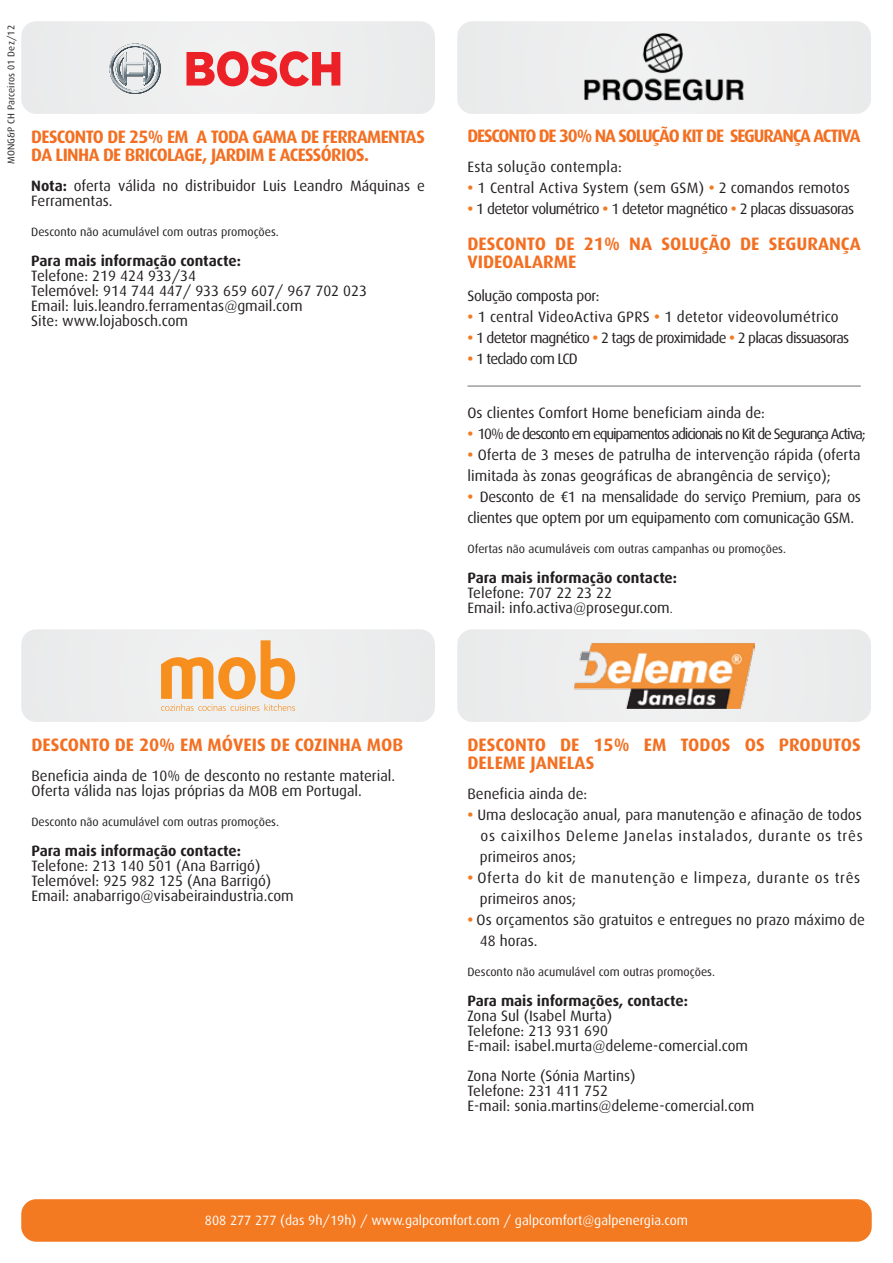
<style>
.page{position:relative;width:893px;height:1263px;background:#fff}
.page>*{position:absolute;margin:0;border:0;box-sizing:border-box;transform-origin:0 0}
.t1{font:700 18px/18px "Dax";color:#f36f21}
.t2{font:700 18px/18px "Dax";letter-spacing:-.03em;color:#f36f21}
.t3{font:700 18px "Dax";letter-spacing:-.065em;color:#f36f21}
.t4{font:15px/15px "Dax";color:#231f20}
.t5{font:700 15px "Dax";color:#231f20}
.t6{font:15px/21px "Dax";letter-spacing:-.025em;color:#231f20}
.t7{font:15px "Dax";letter-spacing:-.05em;color:#231f20}
.t8{font:15px "Dax";letter-spacing:-.075em;color:#231f20}
.t9{font:15px/21px "Dax";letter-spacing:.045em;color:#231f20}
.t10{font:15px "Dax";letter-spacing:-.04em;color:#231f20}
.t11{font:15px "Dax";letter-spacing:-.03em;color:#231f20}
.t12{font:13.5px "Dax";color:#fff}
.t13{font:12px "Dax";color:#231f20}
.t14{font:9.75px "Dax";letter-spacing:.01em;color:#231f20}
.s1{font-weight:700}
.s2{font-weight:700;color:#f47a21}
.s3{font-size:12px}
</style>
<div class="page">
<div style="left:21px;top:1199px;width:851px;height:43px;background:#f47a21;border-radius:15px"></div>
<div style="left:457px;top:21px;width:414px;height:93px;background:#ebecec"></div>
<svg style="left:21px;top:21px;width:414px;height:93px"></svg>
<img style="left:555px;top:21px;width:218px;height:93px">
<div style="left:457px;top:629px;width:414px;height:93px;background:#eceded"></div>
<svg style="left:21px;top:629px;width:414px;height:93px"></svg>
<img style="left:573px;top:642px;width:182px;height:67px">
<hr style="left:467px;top:386px;width:394px;height:1px;background:#6d6e71">
<p class="t14" style="left:6px;top:164px;width:140px;rotate:-90deg">MONG&amp;P CH Parceiros 01 Dez/12</p>
<p class="t2" style="left:31px;top:128px;width:395px">DESCONTO DE 25% EM A TODA GAMA DE FERRAMENTAS<br>DA LINHA DE BRICOLAGE, JARDIM E ACESSÓRIOS.</p>
<p class="t4" style="left:31px;top:178px;width:395px"><span class="s1">Nota:</span> oferta válida no distribuidor Luis Leandro Máquinas e<br>Ferramentas.</p>
<p class="t13" style="left:31px;top:225px;width:249px">Desconto não acumulável com outras promoções.</p>
<p class="t5" style="left:31px;top:252px;width:211px">Para mais informação contacte:</p>
<p class="t4" style="left:31px;top:268px;width:337px">Telefone: 219 424 933/34<br>Telemóvel: 914 744 447/ 933 659 607/ 967 702 023<br>Email: luis.leandro.ferramentas@gmail.com<br>Site: www.lojabosch.com</p>
<p class="t3" style="left:467px;top:126px;width:395px">DESCONTO DE 30% NA SOLUÇÃO KIT DE SEGURANÇA ACTIVA</p>
<p class="t4" style="left:467px;top:160px;width:156px">Esta solução contempla:</p>
<p class="t4" style="left:467px;top:181px;width:384px"><span class="s2">•</span> 1 Central Activa System (sem GSM) <span class="s2">•</span> 2 comandos remotos</p>
<p class="t10" style="left:467px;top:201px;width:388px"><span class="s2">•</span> 1 detetor volumétrico <span class="s2">•</span> 1 detetor magnético <span class="s2">•</span> 2 placas dissuasoras</p>
<p class="t1" style="left:467px;top:235px;width:395px">DESCONTO DE 21% NA SOLUÇÃO DE SEGURANÇA<br>VIDEOALARME</p>
<p class="t11" style="left:467px;top:288px;width:134px">Solução composta por:</p>
<p class="t4" style="left:467px;top:310px;width:373px"><span class="s2">•</span> 1 central VideoActiva GPRS <span class="s2">•</span> 1 detetor videovolumétrico</p>
<p class="t7" style="left:467px;top:330px;width:383px"><span class="s2">•</span> 1 detetor magnético <span class="s2">•</span> 2 tags de proximidade <span class="s2">•</span> 2 placas dissuasoras</p>
<p class="t7" style="left:467px;top:351px;width:112px"><span class="s2">•</span> 1 teclado com LCD</p>
<p class="t4" style="left:467px;top:406px;width:299px">Os clientes Comfort Home beneficiam ainda de:</p>
<p class="t8" style="left:467px;top:426px;width:400px"><span class="s2">•</span> 10% de desconto em equipamentos adicionais no Kit de Segurança Activa;</p>
<p class="t4" style="left:467px;top:445px;width:395px;line-height:21px"><span class="s2">•</span> Oferta de 3 meses de patrulha de intervenção rápida (oferta limitada às zonas geográficas de abrangência de serviço);</p>
<p class="t6" style="left:467px;top:487px;width:395px"><span class="s2">•</span> Desconto de €1 na mensalidade do serviço Premium, para os clientes que optem por um equipamento com comunicação GSM.</p>
<p class="t13" style="left:467px;top:543px;width:320px">Ofertas não acumuláveis com outras campanhas ou promoções.</p>
<p class="t5" style="left:467px;top:570px;width:211px">Para mais informação contacte:</p>
<p class="t4" style="left:467px;top:586px;width:207px">Telefone: 707 22 23 22<br>Email: info.activa@prosegur.com<span class="s3">.</span></p>
<p class="t1" style="left:31px;top:736px;width:373px">DESCONTO DE 20% EM MÓVEIS DE COZINHA MOB</p>
<p class="t4" style="left:31px;top:768px;width:365px">Beneficia ainda de 10% de desconto no restante material.<br>Oferta válida nas lojas próprias da MOB em Portugal.</p>
<p class="t13" style="left:31px;top:815px;width:249px">Desconto não acumulável com outras promoções.</p>
<p class="t5" style="left:31px;top:842px;width:211px">Para mais informação contacte:</p>
<p class="t4" style="left:31px;top:858px;width:264px">Telefone: 213 140 501 (Ana Barrigó)<br>Telemóvel: 925 982 125 (Ana Barrigó)<br>Email: anabarrigo@visabeiraindustria.com</p>
<p class="t1" style="left:467px;top:736px;width:395px">DESCONTO DE 15% EM TODOS OS PRODUTOS<br>DELEME JANELAS</p>
<p class="t4" style="left:467px;top:786px;width:121px">Beneficia ainda de:</p>
<p class="t4" style="left:480px;top:804px;width:384px;line-height:21px;text-align:justify;text-indent:-12px"><span class="s2">•</span> Uma deslocação anual, para manutenção e afinação de todos os caixilhos Deleme Janelas instalados, durante os três primeiros anos;</p>
<p class="t9" style="left:480px;top:867px;width:382px;text-indent:-12px"><span class="s2">•</span> Oferta do kit de manutenção e limpeza, durante os três primeiros anos;</p>
<p class="t4" style="left:480px;top:909px;width:387px;line-height:21px;text-indent:-12px"><span class="s2">•</span> Os orçamentos são gratuitos e entregues no prazo máximo de<br>48 horas.</p>
<p class="t13" style="left:467px;top:965px;width:249px">Desconto não acumulável com outras promoções.</p>
<p class="t5" style="left:467px;top:992px;width:222px">Para mais informações, contacte:</p>
<p class="t4" style="left:467px;top:1008px;width:282px">Zona Sul (Isabel Murta)<br>Telefone: 213 931 690<br>E-mail: isabel.murta@deleme-comercial.com</p>
<p class="t4" style="left:467px;top:1068px;width:288px">Zona Norte (Sónia Martins)<br>Telefone: 231 411 752<br>E-mail: sonia.martins@deleme-comercial.com</p>
<p class="t12" style="left:205px;top:1212px;width:485px">808 277 277 (das 9h/19h) / www.galpcomfort.com / galpcomfort@galpenergia.com</p>
</div>
